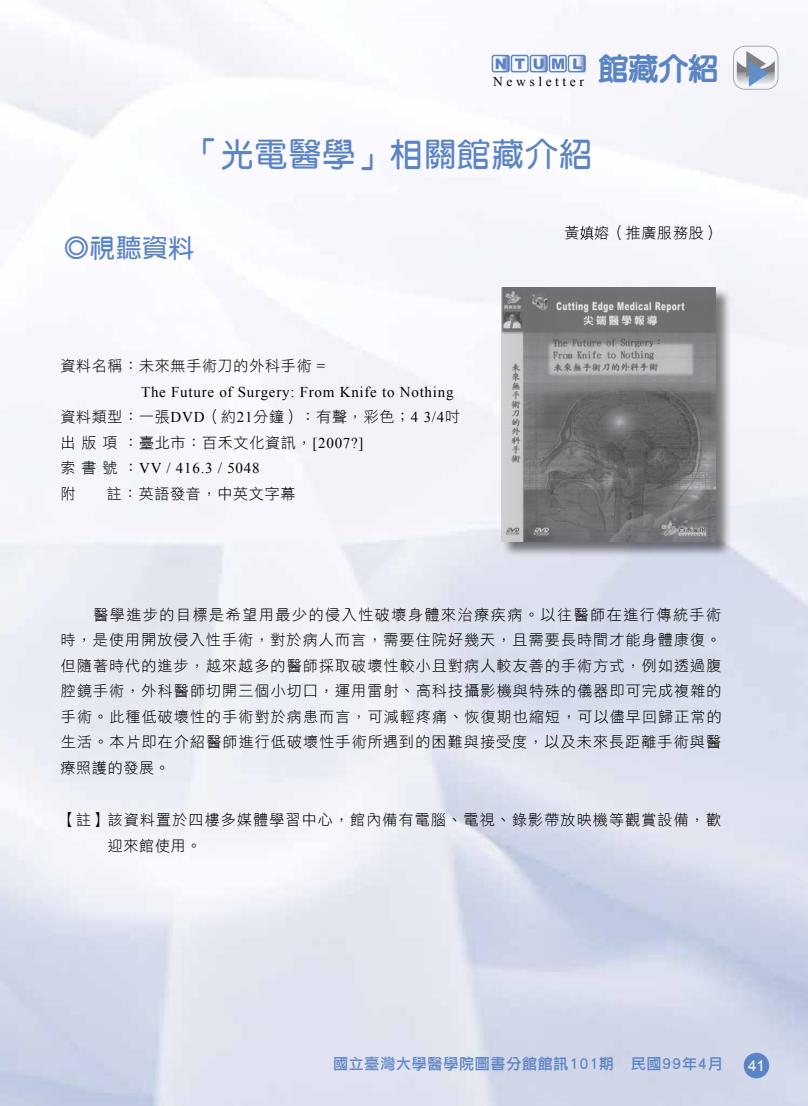
<style>
.page{position:relative;width:808px;height:1106px;background:#fff}
.page>*{position:absolute;margin:0;border:0;box-sizing:border-box;transform-origin:0 0}
.t1{font:33px "DFPG Yuan Bd MP BF";letter-spacing:.025em;color:#5b84c4}
.t2{font:800 30px "Yen Round";color:#5b84c4}
.t3{font:25.5px "DFPG Yuan Bd MP BF";color:#5b84c4}
.t4{font:15px/25.5px "DFPG Li Hei Lt MP BF";letter-spacing:.075em;color:#000;text-align:justify}
.t5{font:15px/25.5px "DFPG Li Hei Lt MP BF";letter-spacing:.05em;color:#000}
.t6{font:15px "Times New Roman";letter-spacing:.05em;color:#000}
.t7{font:15px "DFPG Li Hei Md MP BF";letter-spacing:.05em;color:#5b84c4}
.t8{font:15px "Arial";color:#fff}
.t9{font:13.5px "Times New Roman";letter-spacing:.265em;color:#000}
.s1{font-family:"Times New Roman"}
.s2{font-family:"DFPG Li Hei Lt MP BF"}
</style>
<div class="page">
<div style="left:492px;top:55px;width:18px;height:17px;border:2px solid #5b84c4;border-radius:2px"></div>
<div style="left:511px;top:55px;width:18px;height:17px;border:2px solid #5b84c4;border-radius:2px"></div>
<div style="left:549px;top:55px;width:18px;height:17px;border:2px solid #5b84c4;border-radius:2px"></div>
<div style="left:568px;top:55px;width:18px;height:17px;border:2px solid #5b84c4;border-radius:2px"></div>
<svg style="left:492px;top:55px;width:17px;height:17px"></svg>
<svg style="left:515px;top:55px;width:49px;height:17px"></svg>
<svg style="left:573px;top:58px;width:9px;height:11px"></svg>
<div style="left:744px;top:1052px;width:25px;height:26px;background:#5b84c4;border-radius:50%"></div>
<div style="left:733px;top:46px;width:45px;height:43px;border:1px solid #a7a9ac;border-radius:12px"></div>
<svg style="left:737px;top:51px;width:38px;height:36px"></svg>
<div style="left:501px;top:287px;width:231px;height:270px;background:#000;opacity:.5"></div>
<img style="left:501px;top:287px;width:214px;height:254px">
<svg style="left:580px;top:226px;width:13px;height:14px"></svg>
<p class="t9" style="left:493px;top:72px;width:92px">Newsletter</p>
<h2 class="t2" style="left:598px;top:53px;width:121px">館藏介紹</h2>
<h1 class="t1" style="left:187px;top:137px;width:407px">「光電醫學」相關館藏介紹</h1>
<h3 class="t3" style="left:64px;top:235px;width:132px">◎視聽資料</h3>
<p class="t4" style="left:564px;top:220px;width:157px">黃 嫆（推廣服務股）</p>
<p class="t5" style="left:60px;top:353px;width:266px">資料名稱：未來無手術刀的外科手術 <span class="s1">=</span></p>
<p class="t6" style="left:141px;top:381px;width:314px">The Future of Surgery: From Knife to Nothing</p>
<p class="t5" style="left:60px;top:404px;width:401px">資料類型：一張<span class="s1">DVD</span>（約<span class="s1">21</span>分鐘）：有聲，彩色；<span class="s1">4 3/4</span>吋出版項：臺北市：百禾文化資訊，<span class="s1">[2007?]</span></p>
<p class="t6" style="left:60px;top:458px;width:201px"><span class="s2">索書號：</span>VV / 416.3 / 5048</p>
<p class="t4" style="left:60px;top:480px;width:16px">附</p>
<p class="t5" style="left:107px;top:480px;width:190px">註：英語發音，中英文字幕</p>
<p class="t4" style="left:60px;top:601px;width:663px;text-indent:33px">醫學進步的目標是希望用最少的侵入性破壞身體來治療疾病。以往醫師在進行傳統手術時，是使用開放侵入性手術，對於病人而言，需要住院好幾天，且需要長時間才能身體康復。但隨著時代的進步，越來越多的醫師採取破壞性較小且對病人較友善的手術方式，例如透過腹腔鏡手術，外科醫師切開三個小切口，運用雷射、高科技攝影機與特殊的儀器即可完成複雜的手術。此種低破壞性的手術對於病患而言，可減輕疼痛、恢復期也縮短，可以儘早回歸正常的生活。本片即在介紹醫師進行低破壞性手術所遇到的困難與接受度，以及未來長距離手術與醫療照護的發展。</p>
<p class="t4" style="left:108px;top:807px;width:615px;text-indent:-47px">【註】該資料置於四樓多媒體學習中心，館內備有電腦、電視、錄影帶放映機等觀賞設備，歡迎來館使用。</p>
<p class="t7" style="left:333px;top:1056px;width:391px">國立臺灣大學醫學院圖書分館館訊101期‧民國99年4月</p>
<p class="t8" style="left:748px;top:1055px;width:18px">41</p>
</div>
